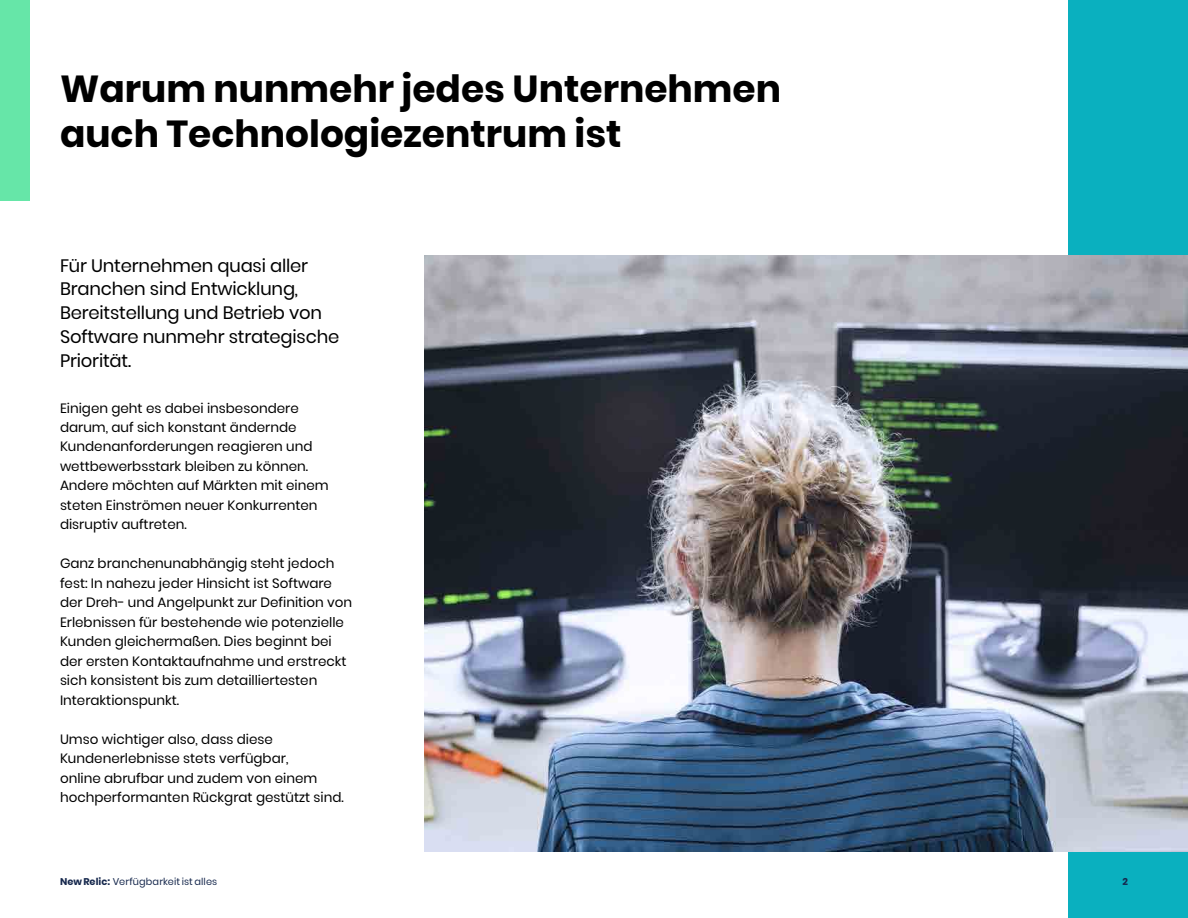
<style>
.page{position:relative;width:1188px;height:918px;background:#fff}
.page>*{position:absolute;margin:0;border:0;box-sizing:border-box;transform-origin:0 0}
.t1{font:700 37.5px/45px "Poppins";color:#000}
.t2{font:18px/24px "Poppins";letter-spacing:-.01em;color:#000}
.t3{font:13.5px/19.5px "Poppins";color:#000}
.t4{font:9.75px "Poppins";letter-spacing:.01em;color:#16284d}
.t5{font:700 9.75px "Poppins";color:#16284d}
.s1{font-weight:700}
</style>
<div class="page">
<div style="left:1068px;top:0;width:120px;height:918px;background:#0ab0bf"></div>
<img style="left:424px;top:255px;width:764px;height:597px">
<div style="left:0;top:0;width:30px;height:201px;background:#66e6a8"></div>
<h1 class="t1" style="left:60px;top:67px;width:723px">Warum nunmehr jedes Unternehmen auch Technologiezentrum ist</h1>
<h2 class="t2" style="left:60px;top:253px;width:281px">Für Unternehmen quasi aller<br>Branchen sind Entwicklung,<br>Bereitstellung und Betrieb von<br>Software nunmehr strategische<br>Priorität.</h2>
<p class="t3" style="left:60px;top:398px;width:270px">Einigen geht es dabei insbesondere darum, auf sich konstant ändernde Kundenanforderungen reagieren und wettbewerbsstark bleiben zu können.<br>Andere möchten auf Märkten mit einem steten Einströmen neuer Konkurrenten disruptiv auftreten.</p>
<p class="t3" style="left:60px;top:554px;width:294px">Ganz branchenunabhängig steht jedoch fest: In nahezu jeder Hinsicht ist Software der Dreh- und Angelpunkt zur Definition von Erlebnissen für bestehende wie potenzielle Kunden gleichermaßen. Dies beginnt bei der ersten Kontaktaufnahme und erstreckt sich konsistent bis zum detailliertesten Interaktionspunkt.</p>
<p class="t3" style="left:60px;top:730px;width:285px">Umso wichtiger also, dass diese Kundenerlebnisse stets verfügbar,<br>online abrufbar und zudem von einem hochperformanten Rückgrat gestützt sind.</p>
<p class="t4" style="left:60px;top:876px;width:159px"><span class="s1">New Relic:</span> Verfügbarkeit ist alles</p>
<p class="t5" style="left:1122px;top:876px;width:7px">2</p>
</div>
